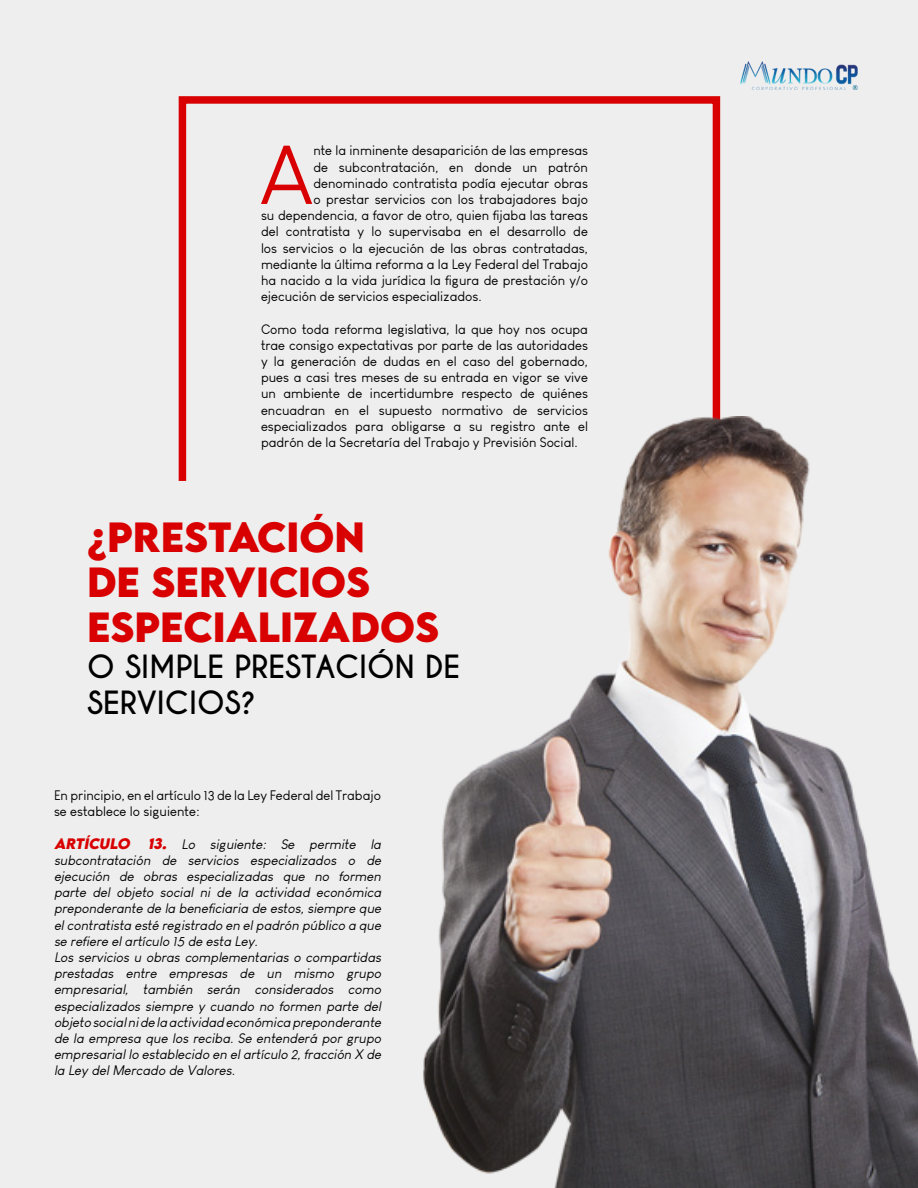
<style>
.page{position:relative;width:918px;height:1188px;background:#eee}
.page>*{position:absolute;margin:0;border:0;box-sizing:border-box;transform-origin:0 0}
.t1{font:81.45px "Louis George Cafe";color:#d80000}
.t2{font:700 37.5px/45px "LEMONMILK";color:#d80000}
.t3{font:700 30px/36px "Caviar Dreams";color:#000}
.t4{font:13.5px/16.2px "Louis George Cafe";color:#000;text-align:justify}
.t5{font:italic 13.5px/16.2px "Louis George Cafe";color:#000;text-align:justify}
.t6{font:italic 700 13.5px "LEMONMILK";color:#d80000}
.s1{font-family:"LEMONMILK";font-weight:700;color:#d80000}
</style>
<div class="page">
<svg style="left:178px;top:96px;width:543px;height:385px"></svg>
<img style="left:396px;top:416px;width:522px;height:772px">
<img style="left:740px;top:61px;width:118px;height:29px">
<p class="t1" style="left:260px;top:127px;width:55px">A</p>
<p class="t4" style="left:313px;top:142px;width:276px">nte la inminente desaparición de las empresas</p>
<p class="t4" style="left:313px;top:159px;width:276px">de subcontratación, en donde un patrón</p>
<p class="t4" style="left:313px;top:175px;width:276px">denominado contratista podía ejecutar obras</p>
<p class="t4" style="left:313px;top:191px;width:276px">o prestar servicios con los trabajadores bajo</p>
<p class="t4" style="left:261px;top:207px;width:329px">su dependencia, a favor de otro, quien fijaba las tareas</p>
<p class="t4" style="left:261px;top:223px;width:329px">del contratista y lo supervisaba en el desarrollo de</p>
<p class="t4" style="left:261px;top:240px;width:329px">los servicios o la ejecución de las obras contratadas,</p>
<p class="t4" style="left:261px;top:256px;width:329px">mediante la última reforma a la Ley Federal del Trabajo</p>
<p class="t4" style="left:261px;top:272px;width:328px">ha nacido a la vida jurídica la figura de prestación y/o</p>
<p class="t4" style="left:261px;top:288px;width:222px">ejecución de servicios especializados.</p>
<p class="t4" style="left:261px;top:321px;width:329px">Como toda reforma legislativa, la que hoy nos ocupa trae consigo expectativas por parte de las autoridades y la generación de dudas en el caso del gobernado, pues a casi tres meses de su entrada en vigor se vive un ambiente de incertidumbre respecto de quiénes encuadran en el supuesto normativo de servicios especializados para obligarse a su registro ante el padrón de la Secretaría del Trabajo y Previsión Social.</p>
<p class="t2" style="left:87px;top:515px;width:354px">¿PRESTACIÓN<br>DE SERVICIOS<br>ESPECIALIZADOS</p>
<p class="t3" style="left:87px;top:650px;width:375px">O SIMPLE PRESTACIÓN DE<br>SERVICIOS?</p>
<p class="t4" style="left:54px;top:787px;width:329px">En principio, en el artículo 13 de la Ley Federal del Trabajo se establece lo siguiente:</p>
<p class="t6" style="left:54px;top:834px;width:67px">ARTÍCULO</p>
<p class="t5" style="left:54px;top:836px;width:331px;text-indent:94px"><span class="s1">13.</span> Lo siguiente: Se permite la subcontratación de servicios especializados o de ejecución de obras especializadas que no formen parte del objeto social ni de la actividad económica preponderante de la beneficiaria de estos,siempre que elcontratista esté registrado en elpadrón público a que se refiere elartículo 15 de esta Ley.</p>
<p class="t5" style="left:54px;top:949px;width:331px">Los servicios u obras complementarias o compartidas prestadas entre empresas de un mismo grupo empresarial, también serán considerados como especializados siempre y cuando no formen parte del objeto socialnide la actividad económica preponderante de la empresa que los reciba. Se entenderá por grupo empresariallo establecido en elartículo 2,fracción X de la Ley delMercado de Valores.</p>
</div>
